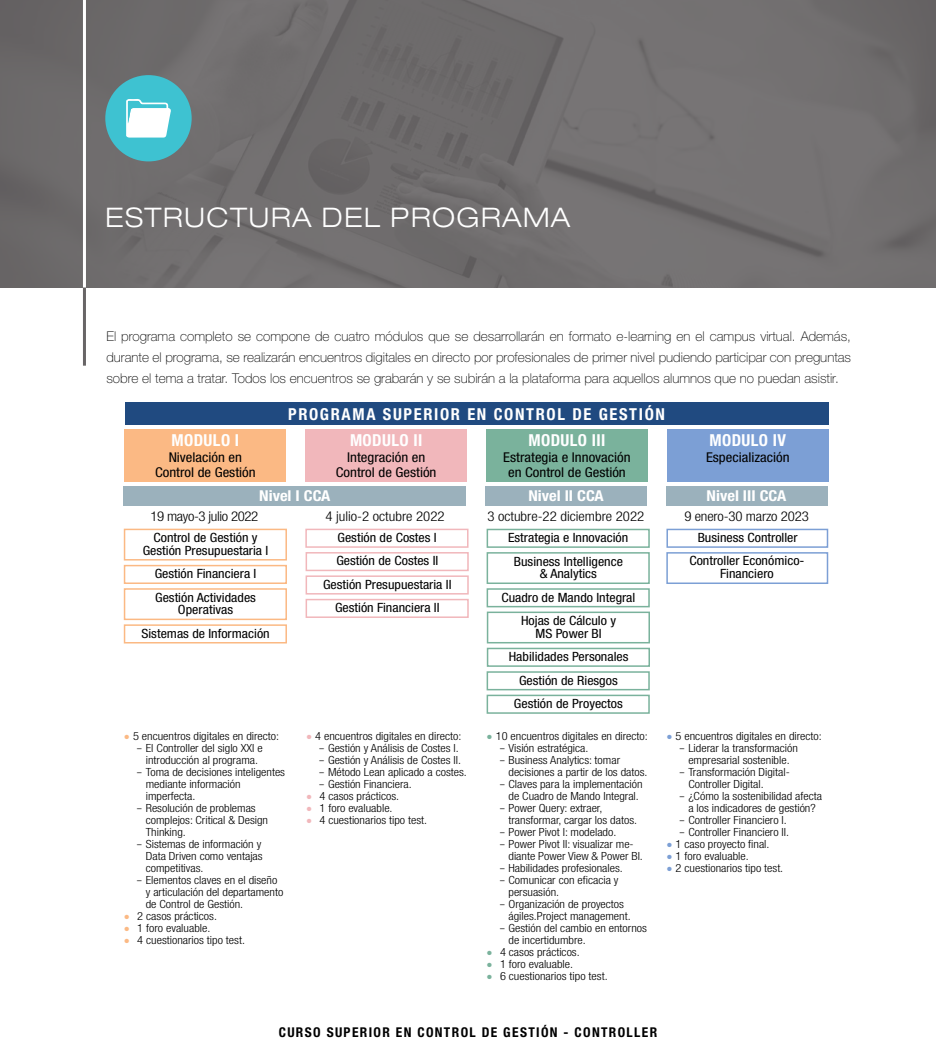
<style>
.page{position:relative;width:936px;height:1063px;background:#fff}
.page>*{position:absolute;margin:0;border:0;box-sizing:border-box;transform-origin:0 0}
.t1{font:300 expanded 27px "Helvetica Neue LT Std";letter-spacing:.05em;color:#fff}
.t2{font:700 condensed 16.5px "Helvetica Neue LT Std";letter-spacing:.1em;color:#fff}
.t3{font:700 condensed 16.5px "Helvetica Neue LT Std";letter-spacing:.025em;color:#fff}
.t4{font:700 condensed 15px "Helvetica Neue LT Std";color:#fff;scale:1.1 1}
.t5{font:100 13.5px/21px "Helvetica Neue LT Std";color:#000;text-align:justify}
.t6{font:condensed 13.5px/14.2px "Helvetica Neue LT Std";color:#000;text-align:center;scale:1.1 1}
.t7{font:300 condensed 13.5px "Helvetica Neue LT Std";color:#000;scale:1.1 1}
.t8{font:700 condensed 13.5px "Helvetica Neue LT Std";letter-spacing:.1em;color:#000}
.t9{font:300 condensed 13.5px "Helvetica Neue LT Std";letter-spacing:-.025em;color:#000;scale:1.1 1}
.t10{font:condensed 12.75px/23.4px "Helvetica Neue LT Std";color:#000;text-align:center;scale:1.1 1}
.t11{font:300 condensed 11.25px/12px "Helvetica Neue LT Std";color:#000;scale:.8 1}
.t12{font:300 condensed 11.25px "Helvetica Neue LT Std";color:#000;scale:1.1 1}
.s1{color:#fbb984}
.s2{color:#f1b7bb}
.s3{color:#7ab29c}
.s4{color:#7c9fd5}
</style>
<div class="page">
<div style="left:0;top:0;width:935px;height:288px;background:#706e6e"></div>
<hr style="left:83px;top:0;width:3px;height:288px;background:#fff">
<hr style="left:83px;top:288px;width:3px;height:78px;background:#686566">
<div style="left:105px;top:75px;width:87px;height:86px;background:#3ec2d1;border-radius:50%"></div>
<svg style="left:126px;top:99px;width:45px;height:39px"></svg>
<div style="left:124px;top:430px;width:162px;height:52px;background:#fbb984"></div>
<div style="left:125px;top:402px;width:703px;height:23px;background:#204a80"></div>
<div style="left:305px;top:430px;width:162px;height:52px;background:#f1b7bb"></div>
<div style="left:486px;top:430px;width:161px;height:52px;background:#7ab29c"></div>
<div style="left:667px;top:430px;width:161px;height:52px;background:#7c9fd5"></div>
<div style="left:124px;top:529px;width:163px;height:32px;border:2px solid #fbb984"></div>
<div style="left:124px;top:565px;width:163px;height:19px;border:2px solid #fbb984"></div>
<div style="left:124px;top:588px;width:163px;height:32px;border:2px solid #fbb984"></div>
<div style="left:124px;top:624px;width:163px;height:20px;border:2px solid #fbb984"></div>
<div style="left:305px;top:529px;width:163px;height:19px;border:2px solid #f1b7bb"></div>
<div style="left:305px;top:552px;width:163px;height:19px;border:2px solid #f1b7bb"></div>
<div style="left:305px;top:575px;width:163px;height:20px;border:2px solid #f1b7bb"></div>
<div style="left:305px;top:599px;width:163px;height:19px;border:2px solid #f1b7bb"></div>
<div style="left:486px;top:529px;width:163px;height:19px;border:2px solid #7ab29c"></div>
<div style="left:486px;top:588px;width:163px;height:19px;border:2px solid #7ab29c"></div>
<div style="left:487px;top:648px;width:163px;height:19px;border:2px solid #7ab29c"></div>
<div style="left:486px;top:671px;width:163px;height:19px;border:2px solid #7ab29c"></div>
<div style="left:487px;top:612px;width:163px;height:31px;border:2px solid #7ab29c"></div>
<div style="left:666px;top:529px;width:162px;height:19px;border:2px solid #7c9fd5"></div>
<div style="left:666px;top:552px;width:162px;height:32px;border:2px solid #7c9fd5"></div>
<div style="left:486px;top:552px;width:163px;height:32px;border:2px solid #7ab29c"></div>
<div style="left:124px;top:487px;width:342px;height:19px;background:#9bb1bc"></div>
<div style="left:485px;top:487px;width:161px;height:19px;background:#9bb1bc"></div>
<div style="left:665px;top:487px;width:162px;height:19px;background:#9bb1bc"></div>
<div style="left:486px;top:695px;width:163px;height:19px;border:2px solid #7ab29c"></div>
<h1 class="t1" style="left:105px;top:202px;width:466px">ESTRUCTURA DEL PROGRAMA</h1>
<p class="t5" style="left:106px;top:326px;width:746px">El programa completo se compone de cuatro módulos que se desarrollarán en formato e-learning en el campus virtual. Además, durante el programa, se realizarán encuentros digitales en directo por profesionales de primer nivel pudiendo participar con preguntas sobre el tema a tratar. Todos los encuentros se grabarán y se subirán a la plataforma para aquellos alumnos que no puedan asistir.</p>
<h2 class="t2" style="left:171px;top:430px;width:69px">MODULO I</h2>
<p class="t6" style="left:155px;top:450px;width:93px">Nivelación en<br>Control de Gestión</p>
<h2 class="t2" style="left:288px;top:404px;width:378px">PROGRAMA SUPERIOR EN CONTROL DE GESTIÓN</h2>
<h2 class="t3" style="left:350px;top:430px;width:74px">MODULO II</h2>
<p class="t6" style="left:336px;top:450px;width:93px">Integración en<br>Control de Gestión</p>
<h2 class="t3" style="left:528px;top:430px;width:78px">MODULO III</h2>
<p class="t6" style="left:503px;top:450px;width:117px">Estrategia e Innovación en Control de Gestión</p>
<h2 class="t3" style="left:709px;top:430px;width:78px">MODULO IV</h2>
<p class="t6" style="left:706px;top:450px;width:77px">Especialización</p>
<h3 class="t4" style="left:259px;top:487px;width:66px">Nivel I CCA</h3>
<h3 class="t4" style="left:528px;top:487px;width:70px">Nivel II CCA</h3>
<h3 class="t4" style="left:706px;top:487px;width:74px">Nivel III CCA</h3>
<p class="t9" style="left:150px;top:508px;width:100px">19 mayo-3 julio 2022</p>
<p class="t7" style="left:325px;top:508px;width:110px">4 julio-2 octubre 2022</p>
<p class="t7" style="left:487px;top:508px;width:144px">3 octubre-22 diciembre 2022</p>
<p class="t7" style="left:684px;top:508px;width:115px">9 enero-30 marzo 2023</p>
<p class="t10" style="left:143px;top:531px;width:116px;line-height:12.8px">Control de Gestión y<br>Gestión Presupuestaria I</p>
<p class="t10" style="left:155px;top:562px;width:94px;text-align:left">Gestión Financiera I<br>Gestión Actividades</p>
<p class="t10" style="left:141px;top:598px;width:118px">Operativas<br>Sistemas de Información</p>
<p class="t12" style="left:124px;top:730px;width:142px"><span class="s1">●</span> 5 encuentros digitales en directo:</p>
<p class="t11" style="left:137px;top:742px;width:158px;text-align:center">– El Controller del siglo XXI e introducción al programa.</p>
<p class="t11" style="left:146px;top:766px;width:176px;text-indent:-9px">– Toma de decisiones inteligentes mediante información imperfecta.</p>
<p class="t11" style="left:146px;top:802px;width:154px;text-indent:-9px">– Resolución de problemas complejos: Critical &amp; Design<br>Thinking.</p>
<p class="t11" style="left:146px;top:838px;width:148px;text-indent:-9px">– Sistemas de información y<br>Data Driven como ventajas competitivas.</p>
<p class="t11" style="left:146px;top:874px;width:173px;text-indent:-9px">– Elementos claves en el diseño y articulación del departamento de Control de Gestión.</p>
<p class="t12" style="left:124px;top:910px;width:86px"><span class="s1">●</span> 2 casos prácticos.</p>
<p class="t12" style="left:124px;top:922px;width:79px"><span class="s1">●</span> 1 foro evaluable.</p>
<p class="t12" style="left:124px;top:934px;width:111px"><span class="s1">●</span> 4 cuestionarios tipo test.</p>
<p class="t10" style="left:323px;top:526px;width:118px">Gestión de Costes I<br>Gestión de Costes II<br>Gestión Presupuestaria II<br>Gestión Financiera II</p>
<p class="t10" style="left:508px;top:526px;width:111px">Estrategia e Innovación</p>
<p class="t10" style="left:514px;top:555px;width:101px;line-height:12.8px">Business Intelligence &amp; Analytics</p>
<p class="t10" style="left:501px;top:585px;width:123px">Cuadro de Mando Integral</p>
<p class="t10" style="left:521px;top:614px;width:88px;line-height:12.8px">Hojas de Cálculo y<br>MS Power BI</p>
<p class="t10" style="left:508px;top:645px;width:110px">Habilidades Personales<br>Gestión de Riesgos</p>
<p class="t12" style="left:307px;top:730px;width:142px"><span class="s2">●</span> 4 encuentros digitales en directo:</p>
<p class="t11" style="left:319px;top:742px;width:176px">– Gestión y Análisis de Costes I.</p>
<p class="t11" style="left:319px;top:754px;width:178px">– Gestión y Análisis de Costes II.</p>
<p class="t11" style="left:319px;top:766px;width:186px">– Método Lean aplicado a costes.</p>
<p class="t11" style="left:319px;top:778px;width:117px">– Gestión Financiera.</p>
<p class="t12" style="left:307px;top:790px;width:86px"><span class="s2">●</span> 4 casos prácticos.</p>
<p class="t12" style="left:307px;top:802px;width:79px"><span class="s2">●</span> 1 foro evaluable.</p>
<p class="t12" style="left:307px;top:814px;width:111px"><span class="s2">●</span> 4 cuestionarios tipo test.</p>
<p class="t10" style="left:514px;top:692px;width:100px">Gestión de Proyectos</p>
<p class="t12" style="left:487px;top:730px;width:147px"><span class="s3">●</span> 10 encuentros digitales en directo:</p>
<p class="t11" style="left:500px;top:742px;width:112px">– Visión estratégica.</p>
<p class="t11" style="left:508px;top:754px;width:175px;text-indent:-9px">– Business Analytics: tomar decisiones a partir de los datos.</p>
<p class="t11" style="left:500px;top:778px;width:180px;text-align:center">– Claves para la implementación de Cuadro de Mando Integral.</p>
<p class="t11" style="left:508px;top:802px;width:162px;text-indent:-9px">– Power Query: extraer, transformar, cargar los datos.</p>
<p class="t11" style="left:500px;top:826px;width:147px">– Power Pivot I: modelado.</p>
<p class="t11" style="left:508px;top:838px;width:169px;text-indent:-9px">– Power Pivot II: visualizar me&shy;diante Power View &amp; Power BI.</p>
<p class="t11" style="left:500px;top:862px;width:155px">– Habilidades profesionales.</p>
<p class="t11" style="left:508px;top:874px;width:139px;text-indent:-9px">– Comunicar con eficacia y persuasión.</p>
<p class="t11" style="left:508px;top:898px;width:154px;text-indent:-9px">– Organización de proyectos ágiles.Project management.</p>
<p class="t11" style="left:508px;top:922px;width:174px;text-indent:-9px">– Gestión del cambio en entornos de incertidumbre.</p>
<p class="t12" style="left:487px;top:946px;width:86px"><span class="s3">●</span> 4 casos prácticos.</p>
<p class="t12" style="left:487px;top:958px;width:79px"><span class="s3">●</span> 1 foro evaluable.</p>
<p class="t12" style="left:487px;top:970px;width:111px"><span class="s3">●</span> 6 cuestionarios tipo test.</p>
<p class="t10" style="left:689px;top:526px;width:106px">Business Controller<br>Controller Económico-</p>
<p class="t10" style="left:720px;top:562px;width:50px">Financiero</p>
<p class="t12" style="left:667px;top:730px;width:142px"><span class="s4">●</span> 5 encuentros digitales en directo:</p>
<p class="t11" style="left:679px;top:742px;width:149px;text-align:center">– Liderar la transformación empresarial sostenible.</p>
<p class="t11" style="left:688px;top:766px;width:128px;text-indent:-9px">– Transformación Digital-<br>Controller Digital.</p>
<p class="t11" style="left:679px;top:790px;width:179px;text-align:center">– ¿Cómo la sostenibilidad afecta a los indicadores de gestión?</p>
<p class="t11" style="left:679px;top:814px;width:135px">– Controller Financiero I.</p>
<p class="t11" style="left:679px;top:826px;width:138px">– Controller Financiero II.</p>
<p class="t12" style="left:667px;top:838px;width:95px"><span class="s4">●</span> 1 caso proyecto final.</p>
<p class="t12" style="left:667px;top:850px;width:76px"><span class="s4">●</span> 1 foro evaluable.</p>
<p class="t12" style="left:667px;top:862px;width:107px"><span class="s4">●</span> 2 cuestionarios tipo test.</p>
<p class="t8" style="left:279px;top:1024px;width:380px">CURSO SUPERIOR EN CONTROL DE GESTIÓN - CONTROLLER</p>
</div>
